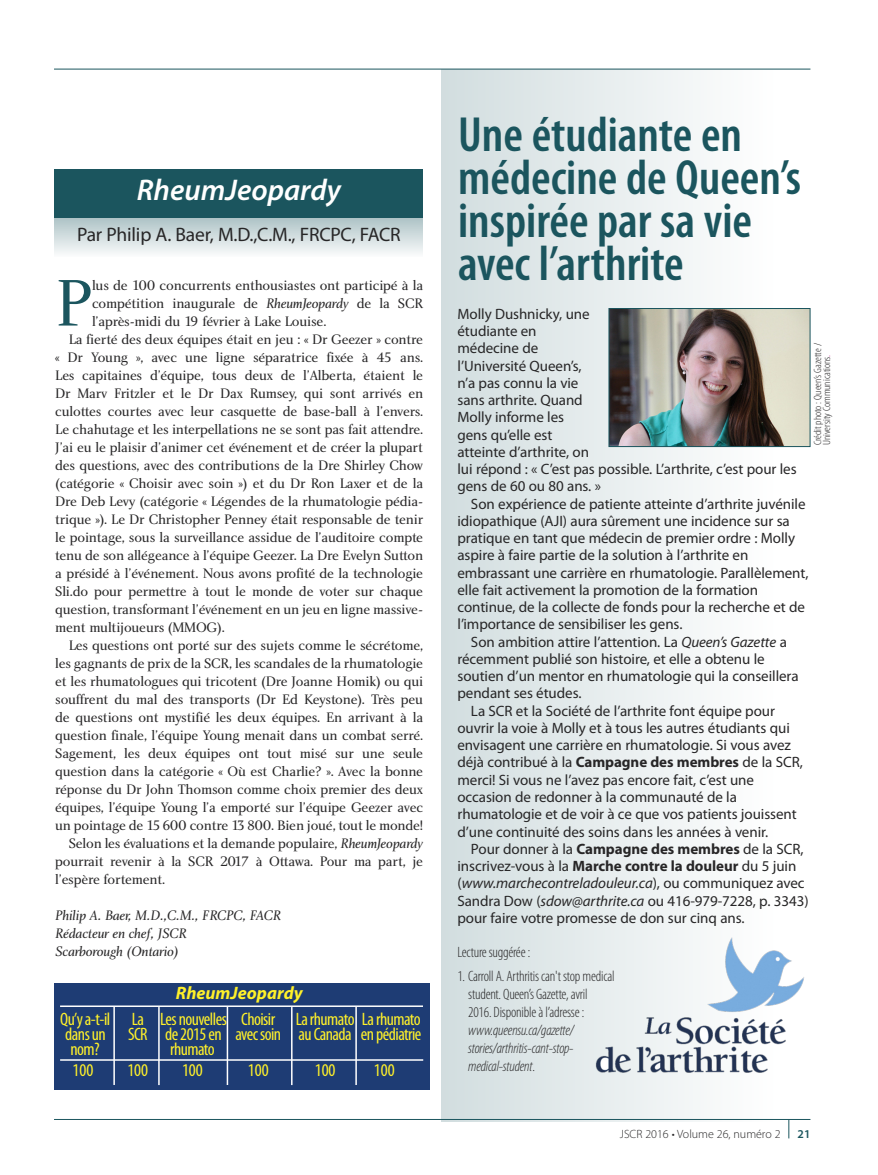
<style>
.page{position:relative;width:878px;height:1175px;background:#fff}
.page>*{position:absolute;margin:0;border:0;box-sizing:border-box;transform-origin:0 0}
.t1{font:68.25px "Charlotte Book Plain";color:#1b555e}
.t2{font:600 condensed 49.65px/43px "Myriad Pro";color:#1b555e}
.t3{font:italic 600 30px "Myriad Pro";color:#fff}
.t4{font:19.5px "Myriad Pro";letter-spacing:-.01em;color:#272627}
.t5{font:condensed 18px/15px "Myriad Pro";letter-spacing:-.03em;color:#fff12a;text-align:justify}
.t6{font:italic 700 18px "Myriad Pro";color:#fff12a}
.t7{font:15px/17.2px "Myriad Pro";letter-spacing:-.005em;color:#272627}
.t8{font:300 condensed 15px/18px "Myriad Pro";letter-spacing:-.015em;color:#272627}
.t9{font:italic 300 condensed 15px/18px "Myriad Pro";letter-spacing:-.015em;color:#272627;text-align:justify}
.t10{font:italic 15px "Myriad Pro";letter-spacing:-.005em;color:#272627}
.t11{font:14.25px "Charlotte Book Plain";letter-spacing:-.015em;color:#272627}
.t12{font:14.25px/18px "Charlotte Book Italic Plain";letter-spacing:-.015em;color:#272627}
.t13{font:300 12px "Myriad Pro";color:#272627}
.t14{font:600 12px "Myriad Pro";color:#1b555e}
.t15{font:300 condensed 10.5px/9px "Myriad Pro";color:#272627;scale:1.1 1}
.s1{font-family:"Charlotte Book Italic Plain"}
.s2{font-style:italic}
.s3{font-weight:700}
.s4{font-style:normal}
.s5{color:#ca0d89}
</style>
<div class="page">
<div style="left:441px;top:69px;width:332px;height:1052px;background:linear-gradient(to right,#d1dddf,#fefefe)"></div>
<img style="left:595px;top:937px;width:209px;height:145px">
<img style="left:610px;top:310px;width:198px;height:135px">
<div style="left:608px;top:308px;width:202px;height:139px;border:1px solid #1b555e"></div>
<hr style="left:54px;top:69px;width:756px;height:1px;background:#1b555e">
<hr style="left:54px;top:1119px;width:756px;height:1px;background:#1b555e">
<svg style="left:788px;top:1120px;width:1px;height:18px"></svg>
<svg style="left:54px;top:218px;width:368px;height:35px;background:#d0dcde"></svg>
<div style="left:54px;top:169px;width:368px;height:49px;background:#1b555e"></div>
<div style="left:54px;top:983px;width:375px;height:106px;background:#1e3c74"></div>
<hr style="left:60px;top:1059px;width:363px;height:1px;background:#fff">
<hr style="left:113px;top:1007px;width:2px;height:78px;background:#fff">
<hr style="left:158px;top:1007px;width:2px;height:78px;background:#fff">
<hr style="left:227px;top:1007px;width:1px;height:78px;background:#fff">
<hr style="left:355px;top:1007px;width:2px;height:78px;background:#fff">
<hr style="left:60px;top:1005px;width:363px;height:2px;background:#fff">
<hr style="left:291px;top:1007px;width:1px;height:78px;background:#fff">
<h3 class="t3" style="left:137px;top:179px;width:206px">RheumJeopardy</h3>
<h3 class="t4" style="left:77px;top:227px;width:325px">Par Philip A. Baer, M.D.,C.M., FRCPC, FACR</h3>
<h1 class="t1" style="left:55px;top:277px;width:39px">P</h1>
<p class="t11" style="left:92px;top:279px;width:333px">lus de 100 concurrents enthousiastes ont participé à la</p>
<p class="t11" style="left:92px;top:297px;width:333px">compétition inaugurale de <span class="s1">RheumJeopardy</span> de la SCR</p>
<p class="t11" style="left:92px;top:315px;width:236px">l’après-midi du 19 février à Lake Louise.</p>
<p class="t11" style="left:69px;top:333px;width:356px">La fierté des deux équipes était en jeu : « Dr Geezer » contre</p>
<p class="t11" style="left:55px;top:351px;width:369px">« Dr Young », avec une ligne séparatrice fixée à 45 ans.</p>
<p class="t11" style="left:55px;top:369px;width:369px">Les capitaines d’équipe, tous deux de l’Alberta, étaient le</p>
<p class="t11" style="left:55px;top:387px;width:369px">Dr Marv Fritzler et le Dr Dax Rumsey, qui sont arrivés en</p>
<p class="t11" style="left:55px;top:405px;width:369px">culottes courtes avec leur casquette de base-ball à l’envers.</p>
<p class="t11" style="left:55px;top:423px;width:369px">Le chahutage et les interpellations ne se sont pas fait attendre.</p>
<p class="t11" style="left:55px;top:441px;width:369px">J’ai eu le plaisir d’animer cet événement et de créer la plupart</p>
<p class="t11" style="left:55px;top:459px;width:369px">des questions, avec des contributions de la Dre Shirley Chow</p>
<p class="t11" style="left:55px;top:477px;width:369px">(catégorie « Choisir avec soin ») et du Dr Ron Laxer et de la</p>
<p class="t11" style="left:55px;top:495px;width:369px">Dre Deb Levy (catégorie « Légendes de la rhumatologie pédia-</p>
<p class="t11" style="left:55px;top:513px;width:369px">trique »). Le Dr Christopher Penney était responsable de tenir</p>
<p class="t11" style="left:55px;top:531px;width:369px">le pointage, sous la surveillance assidue de l’auditoire compte</p>
<p class="t11" style="left:55px;top:549px;width:369px">tenu de son allégeance à l’équipe Geezer. La Dre Evelyn Sutton</p>
<p class="t11" style="left:55px;top:567px;width:369px">a présidé à l’événement. Nous avons profité de la technologie</p>
<p class="t11" style="left:55px;top:585px;width:369px">Sli.do pour permettre à tout le monde de voter sur chaque</p>
<p class="t11" style="left:55px;top:603px;width:369px">question, transformant l’événement en un jeu en ligne massive-</p>
<p class="t11" style="left:55px;top:621px;width:171px">ment multijoueurs (MMOG).</p>
<p class="t11" style="left:69px;top:639px;width:356px">Les questions ont porté sur des sujets comme le sécrétome,</p>
<p class="t11" style="left:55px;top:657px;width:369px">les gagnants de prix de la SCR, les scandales de la rhumatologie</p>
<p class="t11" style="left:55px;top:675px;width:369px">et les rhumatologues qui tricotent (Dre Joanne Homik) ou qui</p>
<p class="t11" style="left:55px;top:693px;width:369px">souffrent du mal des transports (Dr Ed Keystone). Très peu</p>
<p class="t11" style="left:55px;top:711px;width:369px">de questions ont mystifié les deux équipes. En arrivant à la</p>
<p class="t11" style="left:55px;top:729px;width:369px">question finale, l’équipe Young menait dans un combat serré.</p>
<p class="t11" style="left:55px;top:747px;width:369px">Sagement, les deux équipes ont tout misé sur une seule</p>
<p class="t11" style="left:55px;top:765px;width:369px">question dans la catégorie « Où est Charlie? ». Avec la bonne</p>
<p class="t11" style="left:55px;top:783px;width:369px">réponse du Dr John Thomson comme choix premier des deux</p>
<p class="t11" style="left:55px;top:801px;width:369px">équipes, l’équipe Young l’a emporté sur l’équipe Geezer avec</p>
<p class="t11" style="left:55px;top:819px;width:369px">un pointage de 15600 contre 13800. Bien joué, tout le monde!</p>
<p class="t11" style="left:69px;top:837px;width:356px">Selon les évaluations et la demande populaire, <span class="s1">RheumJeopardy</span></p>
<p class="t11" style="left:55px;top:855px;width:369px">pourrait revenir à la SCR 2017 à Ottawa. Pour ma part, je</p>
<p class="t11" style="left:55px;top:873px;width:111px">l’espère fortement.</p>
<p class="t12" style="left:55px;top:907px;width:227px">Philip A. Baer, M.D.,C.M., FRCPC, FACR<br>Rédacteur en chef, JSCR<br>Scarborough (Ontario)</p>
<p class="t6" style="left:176px;top:986px;width:129px">RheumJeopardy</p>
<p class="t5" style="left:60px;top:1012px;width:363px">Qu’ya-t-il La Les nouvelles Choisir Larhumato Larhumato dansun SCR de2015en avecsoin auCanada en pédiatrie nom?</p>
<p class="t5" style="left:170px;top:1042px;width:46px">rhumato</p>
<p class="t5" style="left:73px;top:1064px;width:22px">100</p>
<p class="t5" style="left:127px;top:1064px;width:22px">100</p>
<p class="t5" style="left:182px;top:1064px;width:22px">100</p>
<p class="t5" style="left:248px;top:1064px;width:22px">100</p>
<p class="t5" style="left:315px;top:1064px;width:22px">100</p>
<p class="t5" style="left:374px;top:1064px;width:22px">100</p>
<h2 class="t2" style="left:458px;top:117px;width:344px">Une étudiante en médecine de Queen’s inspirée par sa vie avec l’arthrite</h2>
<p class="t7" style="left:457px;top:306px;width:340px">Molly Dushnicky, une<br>étudiante en<br>médecine de<br>l’Université Queen’s,<br>n’a pas connu la vie<br>sans arthrite. Quand<br>Molly informe les<br>gens qu’elle est<br>atteinte d’arthrite, on<br>lui répond : « C’est pas possible. L’arthrite, c’est pour les gens de 60 ou 80 ans. »</p>
<p class="t7" style="left:457px;top:496px;width:352px;text-indent:14px">Son expérience de patiente atteinte d’arthrite juvénile idiopathique (AJI) aura sûrement une incidence sur sa pratique en tant que médecin de premier ordre : Molly aspire à faire partie de la solution à l’arthrite en embrassant une carrière en rhumatologie. Parallèlement, elle fait activement la promotion de la formation continue, de la collecte de fonds pour la recherche et de l’importance de sensibiliser les gens.</p>
<p class="t7" style="left:471px;top:634px;width:317px">Son ambition attire l’attention. La <span class="s2">Queen’s Gazette</span> a</p>
<p class="t7" style="left:457px;top:651px;width:309px">récemment publié son histoire, et elle a obtenu le</p>
<p class="t7" style="left:457px;top:668px;width:342px">soutien d’un mentor en rhumatologie qui la conseillera</p>
<p class="t7" style="left:457px;top:686px;width:125px">pendant ses études.</p>
<p class="t7" style="left:471px;top:703px;width:305px">La SCR et la Société de l’arthrite font équipe pour</p>
<p class="t7" style="left:457px;top:720px;width:334px">ouvrir la voie à Molly et à tous les autres étudiants qui</p>
<p class="t7" style="left:457px;top:737px;width:335px">envisagent une carrière en rhumatologie. Si vous avez</p>
<p class="t7" style="left:457px;top:755px;width:347px">déjà contribué à la <span class="s3">Campagne des membres</span> de la SCR,</p>
<p class="t7" style="left:457px;top:772px;width:298px">merci! Si vous ne l’avez pas encore fait, c’est une</p>
<p class="t7" style="left:457px;top:789px;width:281px">occasion de redonner à la communauté de la</p>
<p class="t7" style="left:457px;top:806px;width:341px">rhumatologie et de voir à ce que vos patients jouissent</p>
<p class="t7" style="left:457px;top:824px;width:312px">d’une continuité des soins dans les années à venir.</p>
<p class="t7" style="left:471px;top:841px;width:334px">Pour donner à la <span class="s3">Campagne des membres</span> de la SCR,</p>
<p class="t7" style="left:457px;top:858px;width:340px">inscrivez-vous à la <span class="s3">Marche contre la douleur</span> du 5 juin</p>
<p class="t10" style="left:457px;top:877px;width:349px"><span class="s4">(</span>www.marchecontreladouleur.ca<span class="s4">), ou communiquez avec</span></p>
<p class="t7" style="left:457px;top:893px;width:352px">Sandra Dow (<span class="s2">sdow@arthrite.ca</span> ou 416-979-7228, p. 3343)</p>
<p class="t7" style="left:457px;top:910px;width:288px">pour faire votre promesse de don sur cinq ans.</p>
<p class="t8" style="left:457px;top:944px;width:74px">Lecture suggérée :</p>
<p class="t8" style="left:468px;top:968px;width:148px;text-indent:-11px">1. Carroll A. Arthritis can't stop medical student. Queen’s Gazette, avril<br>2016. Disponible à l’adresse :</p>
<p class="t9" style="left:468px;top:1022px;width:107px">www.queensu.ca/gazette/ stories/arthritis-cant-stop&shy;medical-student<span class="s4">.</span></p>
<p class="t15" style="left:814px;top:445px;width:94px;rotate:-90deg">Crédit photo : Queen’s Gazette /<br>University Communications<span class="s5">.</span></p>
<p class="t13" style="left:620px;top:1129px;width:162px">JSCR 2016 • Volume 26, numéro 2</p>
<p class="t14" style="left:797px;top:1129px;width:14px">21</p>
</div>
